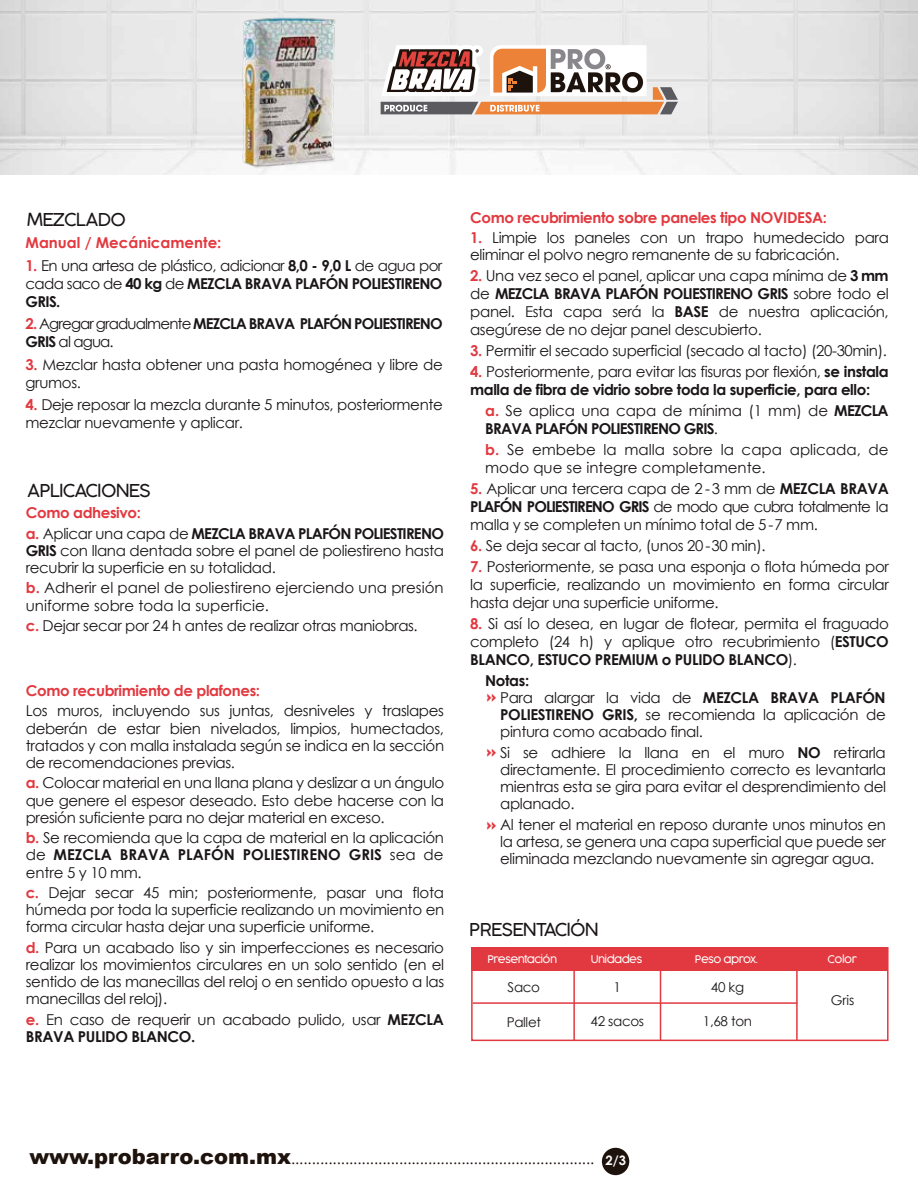
<style>
.page{position:relative;width:918px;height:1188px;background:#fff}
.page>*{position:absolute;margin:0;border:0;box-sizing:border-box;transform-origin:0 0}
.t1{font:300 17.7px "Cocogoose";letter-spacing:-.05em;color:#1a1618}
.t2{font:15px/17.2px "Century Gothic";letter-spacing:-.025em;color:#1a1618;text-align:justify}
.t3{font:700 15px/18px "Century Gothic";letter-spacing:-.05em;color:#1a1618}
.t4{font:15px/17.2px "Century Gothic";color:#1a1618}
.t5{font:700 15px/18px "Century Gothic";letter-spacing:-.025em;color:#1a1618}
.t6{font:15px "Century Gothic";color:#1e120d}
.t7{font:700 15px "Century Gothic";letter-spacing:-.025em;color:#e23940}
.t8{font:700 15px "Century Gothic";color:#e23940}
.t9{font:13.5px "Century Gothic";letter-spacing:-.025em;color:#1a1618}
.t10{font:300 10.5px "Cocogoose";letter-spacing:-.05em;color:#fff}
.s1{font-weight:700;color:#e23940}
.s2{font-weight:700}
.s3{color:#e23940}
.s4{font-weight:400}
.s5{font-family:"DIN";font-weight:900;color:#e23940}
.s6{font-family:"Arial";font-weight:900;font-size:21px}
</style>
<div class="page">
<div style="left:471px;top:947px;width:417px;height:23px;background:#e23940"></div>
<div style="left:471px;top:947px;width:418px;height:94px;border:2px solid #e23940"></div>
<hr style="left:473px;top:1002px;width:324px;height:2px;background:#e23940">
<hr style="left:573px;top:948px;width:2px;height:92px;background:#e23940">
<hr style="left:660px;top:948px;width:1px;height:92px;background:#e23940">
<hr style="left:796px;top:948px;width:2px;height:92px;background:#e23940">
<img style="left:1px;top:0;width:917px;height:175px">
<div style="left:602px;top:1148px;width:27px;height:27px;background:#1e120d;border-radius:50%"></div>
<svg style="left:381px;top:45px;width:297px;height:69px"></svg>
<img style="left:234px;top:11px;width:110px;height:158px">
<p class="t1" style="left:27px;top:207px;width:101px">MEZCLADO</p>
<p class="t8" style="left:26px;top:232px;width:197px">Manual / Mecánicamente:</p>
<p class="t2" style="left:26px;top:256px;width:418px;line-height:18px"><span class="s1">1.</span> En una artesa de plástico, adicionar <span class="s2">8,0 - 9,0 L</span> de agua por cada saco de <span class="s2">40 kg</span> de <span class="s2">MEZCLA BRAVA PLAFÓN POLIESTIRENO GRIS.</span></p>
<p class="t3" style="left:26px;top:314px;width:419px"><span class="s3">2.</span> <span class="s4">Agregar gradualmente</span> MEZCLA BRAVA PLAFÓN POLIESTIRENO<br>GRIS <span class="s4">al agua.</span></p>
<p class="t2" style="left:26px;top:355px;width:419px;line-height:18px"><span class="s1">3.</span> Mezclar hasta obtener una pasta homogénea y libre de grumos.</p>
<p class="t2" style="left:26px;top:396px;width:419px;line-height:18px"><span class="s1">4.</span> Deje reposar la mezcla durante 5 minutos, posteriormente mezclar nuevamente y aplicar.</p>
<p class="t1" style="left:27px;top:478px;width:125px">APLICACIONES</p>
<p class="t3" style="left:26px;top:502px;width:420px;line-height:20.2px"><span class="s3">Como adhesivo:<br>a.</span> <span class="s4">Aplicar una capa de</span> MEZCLA BRAVA PLAFÓN POLIESTIRENO</p>
<p class="t2" style="left:26px;top:542px;width:420px"><span class="s2">GRIS</span> con llana dentada sobre el panel de poliestireno hasta recubrir la superficie en su totalidad.</p>
<p class="t4" style="left:26px;top:579px;width:419px"><span class="s1">b.</span> Adherir el panel de poliestireno ejerciendo una presión uniforme sobre toda la superficie.</p>
<p class="t2" style="left:26px;top:617px;width:394px"><span class="s1">c.</span> Dejar secar por 24 h antes de realizar otras maniobras.</p>
<p class="t7" style="left:26px;top:679px;width:236px">Como recubrimiento de plafones:</p>
<p class="t2" style="left:26px;top:702px;width:420px">Los muros, incluyendo sus juntas, desniveles y traslapes deberán de estar bien nivelados, limpios, humectados, tratados y con malla instalada según se indica en la sección de recomendaciones previas.</p>
<p class="t2" style="left:26px;top:774px;width:420px"><span class="s1">a.</span> Colocar material en una llana plana y deslizar a un ángulo que genere el espesor deseado. Esto debe hacerse con la presión suficiente para no dejar material en exceso.</p>
<p class="t2" style="left:26px;top:829px;width:420px"><span class="s1">b.</span> Se recomienda que la capa de material en la aplicación de <span class="s2">MEZCLA BRAVA PLAFÓN POLIESTIRENO GRIS</span> sea de entre 5 y 10 mm.</p>
<p class="t2" style="left:26px;top:884px;width:420px"><span class="s1">c.</span> Dejar secar 45 min; posteriormente, pasar una flota húmeda por toda la superficie realizando un movimiento en forma circular hasta dejar una superficie uniforme.</p>
<p class="t2" style="left:26px;top:938px;width:420px"><span class="s1">d.</span> Para un acabado liso y sin imperfecciones es necesario realizar los movimientos circulares en un solo sentido (en el sentido de las manecillas del reloj o en sentido opuesto a las manecillas del reloj).</p>
<p class="t2" style="left:26px;top:1010px;width:419px"><span class="s1">e.</span> En caso de requerir un acabado pulido, usar <span class="s2">MEZCLA<br>BRAVA PULIDO BLANCO.</span></p>
<p class="t7" style="left:470px;top:206px;width:358px">Como recubrimiento sobre paneles tipo NOVIDESA:</p>
<p class="t2" style="left:470px;top:229px;width:420px"><span class="s1">1.</span> Limpie los paneles con un trapo humedecido para eliminar el polvo negro remanente de su fabricación.</p>
<p class="t2" style="left:470px;top:267px;width:420px;line-height:18px"><span class="s1">2.</span> Una vez seco el panel, aplicar una capa mínima de <span class="s2">3 mm </span>de <span class="s2">MEZCLA BRAVA PLAFÓN POLIESTIRENO GRIS</span> sobre todo el panel. Esta capa será la <span class="s2">BASE</span> de nuestra aplicación, asegúrese de no dejar panel descubierto.</p>
<p class="t2" style="left:470px;top:342px;width:418px"><span class="s1">3.</span> Permitir el secado superficial (secado al tacto) (20-30min).</p>
<p class="t5" style="left:470px;top:362px;width:420px"><span class="s3">4.</span> <span class="s4">Posteriormente, para evitar las fisuras por flexión,</span> se instala malla de fibra de vidrio sobre toda la superficie, para ello:</p>
<p class="t3" style="left:485px;top:401px;width:405px"><span class="s3">a.</span> <span class="s4">Se aplica una capa de mínima (1 mm) de</span> MEZCLA<br>BRAVA PLAFÓN POLIESTIRENO GRIS<span class="s4">.</span></p>
<p class="t4" style="left:485px;top:441px;width:405px;line-height:18px"><span class="s1">b.</span> Se embebe la malla sobre la capa aplicada, de modo que se integre completamente.</p>
<p class="t2" style="left:470px;top:480px;width:420px;line-height:18px"><span class="s1">5.</span> Aplicar una tercera capa de 2 -3 mm de <span class="s2">MEZCLA BRAVA PLAFÓN POLIESTIRENO GRIS</span> de modo que cubra totalmente la malla y se completen un mínimo total de 5-7 mm.</p>
<p class="t2" style="left:470px;top:537px;width:297px"><span class="s1">6.</span> Se deja secar al tacto, (unos 20 -30 min).</p>
<p class="t2" style="left:470px;top:558px;width:420px;line-height:18px"><span class="s1">7.</span> Posteriormente, se pasa una esponja o flota húmeda por la superficie, realizando un movimiento en forma circular hasta dejar una superficie uniforme.</p>
<p class="t2" style="left:470px;top:615px;width:420px;line-height:18px"><span class="s1">8.</span> Si así lo desea, en lugar de flotear, permita el fraguado completo (24 h) y aplique otro recubrimiento (<span class="s2">ESTUCO BLANCO, ESTUCO PREMIUM o PULIDO BLANCO</span>).</p>
<p class="t3" style="left:485px;top:670px;width:46px">Notas:</p>
<p class="t2" style="left:486px;top:689px;width:401px"><span class="s5">»</span> Para alargar la vida de <span class="s2">MEZCLA BRAVA PLAFÓN</span></p>
<p class="t2" style="left:500px;top:706px;width:387px"><span class="s2">POLIESTIRENO GRIS,</span> se recomienda la aplicación de</p>
<p class="t2" style="left:500px;top:723px;width:204px">pintura como acabado final.</p>
<p class="t2" style="left:500px;top:743px;width:387px;text-indent:-14px"><span class="s5">»</span> Si se adhiere la llana en el muro <span class="s2">NO</span> retirarla directamente. El procedimiento correcto es levantarla mientras esta se gira para evitar el desprendimiento del aplanado.</p>
<p class="t2" style="left:500px;top:815px;width:387px;text-indent:-14px"><span class="s5">»</span> Al tener el material en reposo durante unos minutos en la artesa, se genera una capa superficial que puede ser eliminada mezclando nuevamente sin agregar agua.</p>
<p class="t1" style="left:469px;top:917px;width:131px">PRESENTACIÓN</p>
<p class="t10" style="left:487px;top:952px;width:71px">Presentación</p>
<p class="t10" style="left:591px;top:952px;width:53px">Unidades</p>
<p class="t10" style="left:695px;top:952px;width:65px">Peso aprox.</p>
<p class="t10" style="left:828px;top:952px;width:31px">Color</p>
<p class="t9" style="left:508px;top:977px;width:34px">Saco</p>
<p class="t9" style="left:507px;top:1013px;width:36px">Pallet</p>
<p class="t9" style="left:614px;top:977px;width:9px">1</p>
<p class="t9" style="left:711px;top:977px;width:35px">40 kg</p>
<p class="t9" style="left:591px;top:1012px;width:55px">42 sacos</p>
<p class="t9" style="left:703px;top:1012px;width:51px">1,68 ton</p>
<p class="t9" style="left:831px;top:991px;width:25px">Gris</p>
<p class="t6" style="left:29px;top:1148px;width:598px"><span class="s6">www.probarro.com.mx</span>......................................................................... <sub>2/3</sub></p>
</div>
